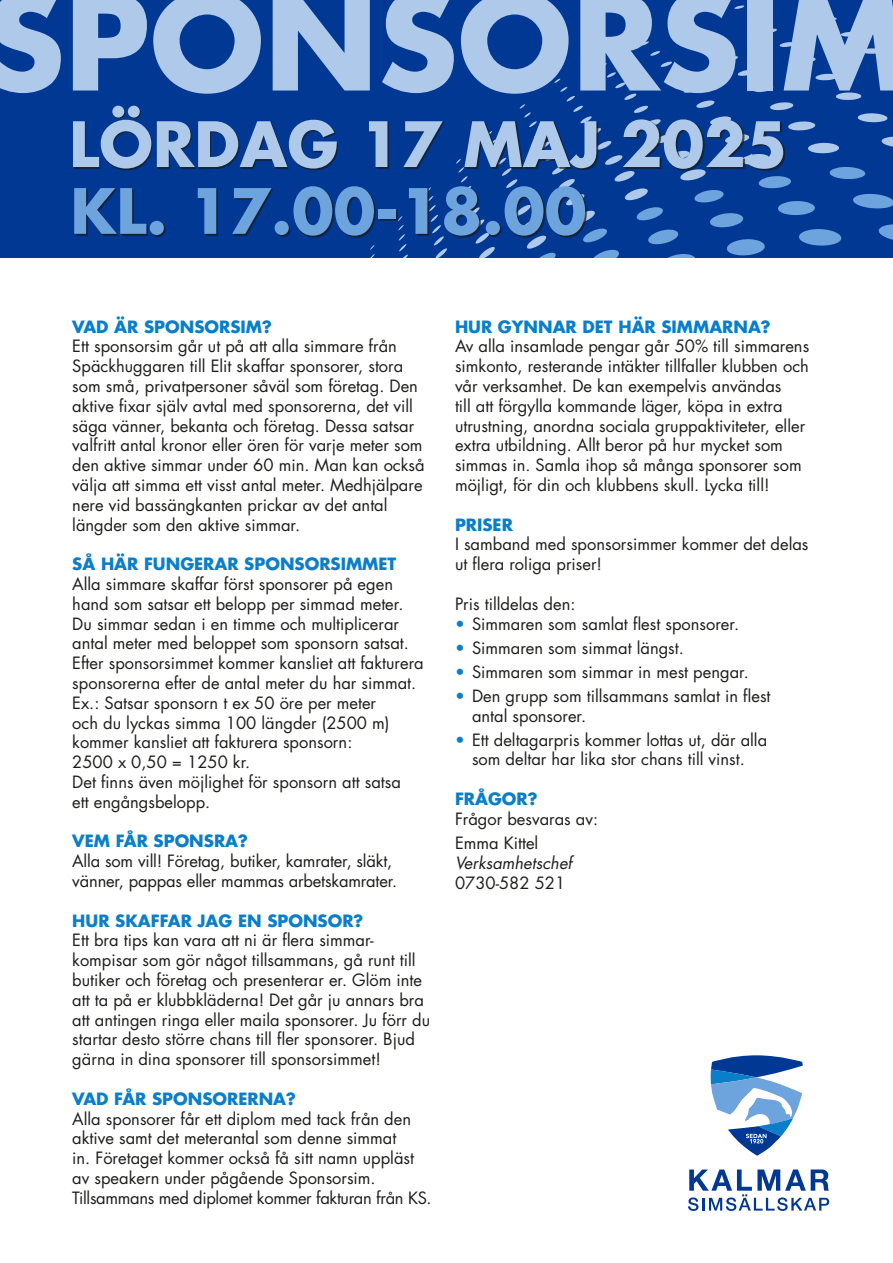
<style>
.page{position:relative;width:893px;height:1263px;background:#fff}
.page>*{position:absolute;margin:0;border:0;box-sizing:border-box;transform-origin:0 0}
.t1{font:700 129px "Futura Std";color:#aec9ea}
.t2{font:700 60.75px "Futura Std";color:#aec9ea}
.t3{font:700 60.75px "Futura Std";color:#6ea4dd}
.t4{font:16.5px/19.8px "Futura Std";color:#1d1d1b}
.t5{font:700 16.5px "Futura Std";color:#0a7eca}
.t6{font:italic 16.5px "Futura Std";color:#1d1d1b}
.s1{color:#0a7eca}
</style>
<div class="page">
<svg style="left:711px;top:1055px;width:92px;height:101px"></svg>
<svg style="left:688px;top:1169px;width:141px;height:42px"></svg>
<div style="left:0;top:0;width:893px;height:257px;background:#003894"></div>
<svg style="left:370px;top:245px;width:5px;height:12px"></svg>
<svg style="left:398px;top:237px;width:10px;height:20px"></svg>
<svg style="left:430px;top:187px;width:17px;height:70px"></svg>
<svg style="left:458px;top:4px;width:435px;height:253px"></svg>
<div style="left:74px;top:107px;width:711px;height:63px;background:#1d1d1b;opacity:.75"></div>
<div style="left:76px;top:188px;width:511px;height:49px;background:#1d1d1b;opacity:.75"></div>
<h1 class="t1" style="left:-15px;top:-44px;width:924px">SPONSORSIM</h1>
<h2 class="t2" style="left:69px;top:104px;width:720px">LÖRDAG 17 MAJ 2025</h2>
<h2 class="t3" style="left:70px;top:171px;width:518px">KL. 17.00-18.00</h2>
<p class="t5" style="left:72px;top:315px;width:201px">VAD ÄR SPONSORSIM?</p>
<p class="t4" style="left:72px;top:337px;width:354px">Ett sponsorsim går ut på att alla simmare från Späckhuggaren till Elit skaffar sponsorer, stora som små, privatpersoner såväl som företag. Den aktive fixar själv avtal med sponsorerna, det vill säga vänner, bekanta och företag. Dessa satsar valfritt antal kronor eller ören för varje meter som den aktive simmar under 60 min. Man kan också välja att simma ett visst antal meter. Medhjälpare nere vid bassängkanten prickar av det antal längder som den aktive simmar.</p>
<p class="t5" style="left:72px;top:553px;width:326px">SÅ HÄR FUNGERAR SPONSORSIMMET</p>
<p class="t4" style="left:72px;top:574px;width:353px">Alla simmare skaffar först sponsorer på egen hand som satsar ett belopp per simmad meter.<br>Du simmar sedan i en timme och multiplicerar antal meter med beloppet som sponsorn satsat.<br>Efter sponsorsimmet kommer kansliet att fakturera sponsorerna efter de antal meter du har simmat.<br>Ex.: Satsar sponsorn t ex 50 öre per meter<br>och du lyckas simma 100 längder (2500 m) kommer kansliet att fakturera sponsorn:<br>2500 x 0,50 = 1250 kr.<br>Det finns även möjlighet för sponsorn att satsa<br>ett engångsbelopp.</p>
<p class="t5" style="left:72px;top:830px;width:177px">VEM FÅR SPONSRA?</p>
<p class="t4" style="left:72px;top:851px;width:326px">Alla som vill! Företag, butiker, kamrater, släkt, vänner, pappas eller mammas arbetskamrater.</p>
<p class="t5" style="left:72px;top:909px;width:293px">HUR SKAFFAR JAG EN SPONSOR?</p>
<p class="t4" style="left:72px;top:931px;width:359px">Ett bra tips kan vara att ni är flera simmar&shy;kompisar som gör något tillsammans, gå runt till butiker och företag och presenterar er. Glöm inte att ta på er klubbkläderna! Det går ju annars bra att antingen ringa eller maila sponsorer. Ju förr du startar desto större chans till fler sponsorer. Bjud gärna in dina sponsorer till sponsorsimmet!</p>
<p class="t5" style="left:72px;top:1088px;width:225px">VAD FÅR SPONSORERNA?</p>
<p class="t4" style="left:72px;top:1109px;width:361px">Alla sponsorer får ett diplom med tack från den aktive samt det meterantal som denne simmat<br>in. Företaget kommer också få sitt namn uppläst av speakern under pågående Sponsorsim.<br>Tillsammans med diplomet kommer fakturan från KS.</p>
<p class="t5" style="left:455px;top:315px;width:317px">HUR GYNNAR DET HÄR SIMMARNA?</p>
<p class="t4" style="left:455px;top:337px;width:356px">Av alla insamlade pengar går 50% till simmarens simkonto, resterande intäkter tillfaller klubben och vår verksamhet. De kan exempelvis användas<br>till att förgylla kommande läger, köpa in extra utrustning, anordna sociala gruppaktiviteter, eller extra utbildning. Allt beror på hur mycket som simmas in. Samla ihop så många sponsorer som möjligt, för din och klubbens skull. Lycka till!</p>
<p class="t5" style="left:455px;top:513px;width:59px">PRISER</p>
<p class="t4" style="left:455px;top:535px;width:355px">I samband med sponsorsimmer kommer det delas ut flera roliga priser!</p>
<p class="t4" style="left:455px;top:594px;width:122px">Pris tilldelas den:</p>
<p class="t4" style="left:455px;top:614px;width:286px"><span class="s1">•</span> Simmaren som samlat flest sponsorer.</p>
<p class="t4" style="left:455px;top:638px;width:230px"><span class="s1">•</span> Simmaren som simmat längst.</p>
<p class="t4" style="left:455px;top:662px;width:295px"><span class="s1">•</span> Simmaren som simmar in mest pengar.</p>
<p class="t4" style="left:472px;top:686px;width:300px;text-indent:-17px"><span class="s1">•</span> Den grupp som tillsammans samlat in flest antal sponsorer.</p>
<p class="t4" style="left:455px;top:730px;width:314px;text-align:center"><span class="s1">•</span> Ett deltagarpris kommer lottas ut, där alla som deltar har lika stor chans till vinst.</p>
<p class="t5" style="left:455px;top:788px;width:84px">FRÅGOR?</p>
<p class="t4" style="left:455px;top:807px;width:145px;line-height:24px">Frågor besvaras av:<br>Emma Kittel</p>
<p class="t6" style="left:455px;top:852px;width:119px">Verksamhetschef</p>
<p class="t4" style="left:455px;top:873px;width:112px">0730-582 521</p>
</div>
